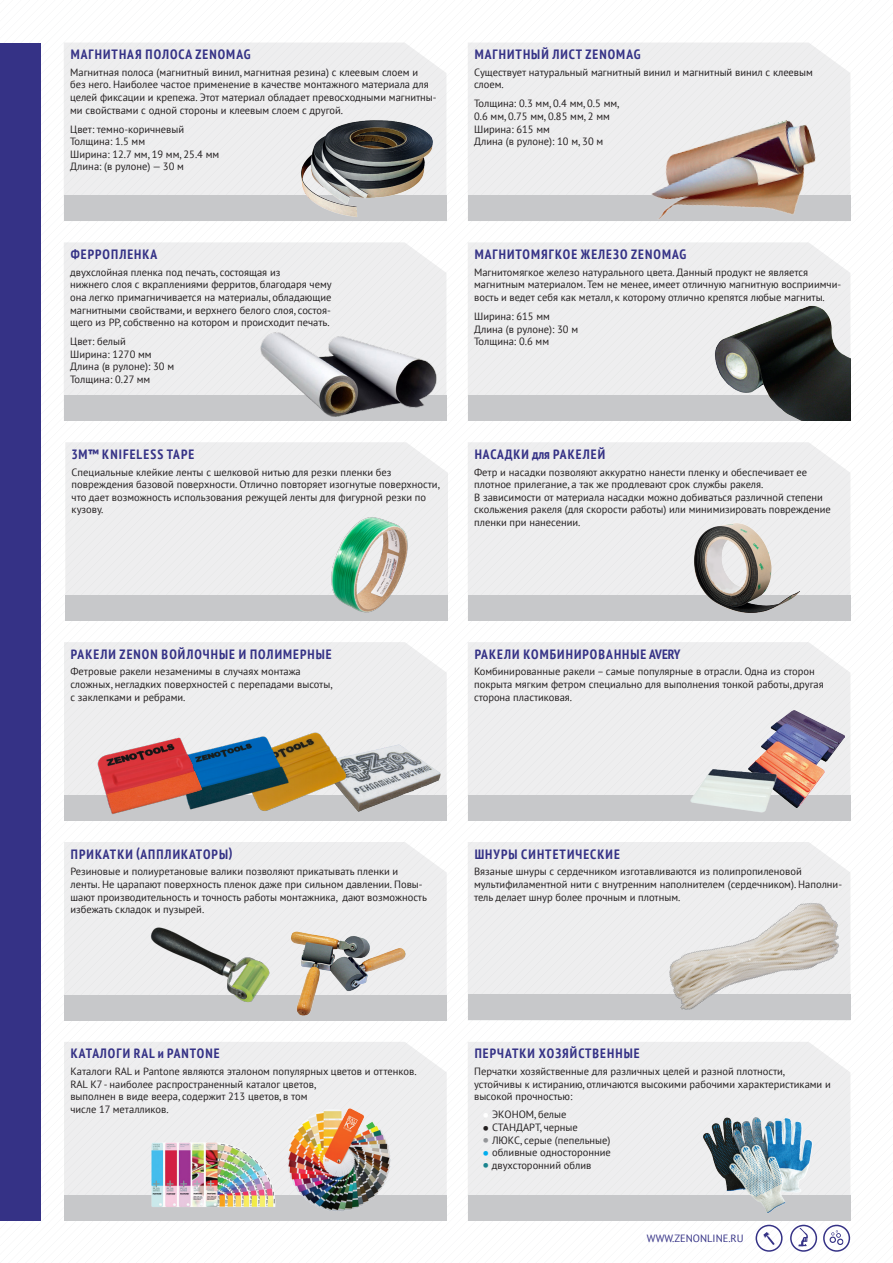
<style>
.page{position:relative;width:893px;height:1263px;background:#fff}
.page>*{position:absolute;margin:0;border:0;box-sizing:border-box;transform-origin:0 0}
.t1{font:700 condensed 13.5px "PT Sans";letter-spacing:.08em;color:#353286}
.t2{font:10.5px/12.6px "PT Sans";color:#231f20}
.t3{font:10.5px "PT Sans";color:#353286}
.s1{font-weight:700;font-size:15px;color:#fff}
.s2{font-weight:700;font-size:15px}
.s3{font-weight:700;font-size:15px;color:#939598}
.s4{font-weight:700;font-size:15px;color:#00aeef}
.s5{font-weight:700;font-size:15px;color:#1a848e}
</style>
<div class="page">
<div style="left:0;top:43px;width:41px;height:1177px;background:#353286"></div>
<svg style="left:763px;top:1232px;width:12px;height:13px"></svg>
<div style="left:756px;top:1225px;width:27px;height:27px;border:2px solid #353286;border-radius:50%"></div>
<svg style="left:798px;top:1228px;width:10px;height:18px"></svg>
<div style="left:790px;top:1225px;width:27px;height:27px;border:2px solid #353286;border-radius:50%"></div>
<svg style="left:829px;top:327px;width:22px;height:925px"></svg>
<div style="left:823px;top:1225px;width:27px;height:27px;border:2px solid #353286;border-radius:50%"></div>
<div style="left:64px;top:43px;width:382px;height:153px;background:#eeeeef"></div>
<div style="left:468px;top:43px;width:382px;height:153px;background:#eeeeef"></div>
<div style="left:64px;top:242px;width:382px;height:153px;background:#eeeeef"></div>
<div style="left:468px;top:242px;width:382px;height:153px;background:#eeeeef"></div>
<div style="left:64px;top:196px;width:382px;height:25px;background:#c7c8ca"></div>
<div style="left:468px;top:196px;width:382px;height:25px;background:#c7c8ca"></div>
<div style="left:64px;top:395px;width:382px;height:26px;background:#c7c8ca"></div>
<div style="left:468px;top:395px;width:382px;height:26px;background:#c7c8ca"></div>
<img style="left:299px;top:119px;width:137px;height:98px">
<img style="left:251px;top:298px;width:195px;height:119px">
<img style="left:639px;top:118px;width:189px;height:101px">
<img style="left:713px;top:303px;width:137px;height:118px">
<div style="left:65px;top:442px;width:383px;height:153px;background:#eeeeef"></div>
<div style="left:468px;top:442px;width:382px;height:153px;background:#eeeeef"></div>
<div style="left:65px;top:595px;width:383px;height:26px;background:#c7c8ca"></div>
<div style="left:468px;top:595px;width:382px;height:26px;background:#c7c8ca"></div>
<img style="left:321px;top:512px;width:91px;height:101px">
<img style="left:694px;top:523px;width:106px;height:89px">
<div style="left:468px;top:642px;width:382px;height:153px;background:#eeeeef"></div>
<div style="left:64px;top:642px;width:383px;height:153px;background:#eeeeef"></div>
<div style="left:64px;top:842px;width:383px;height:153px;background:#eeeeef"></div>
<div style="left:468px;top:795px;width:382px;height:26px;background:#c7c8ca"></div>
<div style="left:64px;top:795px;width:383px;height:26px;background:#c7c8ca"></div>
<div style="left:64px;top:995px;width:383px;height:25px;background:#c7c8ca"></div>
<img style="left:286px;top:931px;width:120px;height:85px">
<img style="left:138px;top:925px;width:137px;height:77px">
<img style="left:749px;top:711px;width:96px;height:97px">
<img style="left:690px;top:765px;width:88px;height:48px">
<img style="left:352px;top:742px;width:90px;height:70px">
<img style="left:292px;top:709px;width:60px;height:95px">
<img style="left:172px;top:709px;width:120px;height:102px">
<img style="left:88px;top:717px;width:120px;height:97px">
<div style="left:468px;top:842px;width:382px;height:178px;background:#eeeeef"></div>
<div style="left:468px;top:994px;width:382px;height:25px;background:#c7c8ca"></div>
<img style="left:640px;top:900px;width:200px;height:110px">
<div style="left:64px;top:1042px;width:383px;height:153px;background:#eeeeef"></div>
<div style="left:468px;top:1042px;width:382px;height:153px;background:#eeeeef"></div>
<div style="left:64px;top:1195px;width:383px;height:25px;background:#c7c8ca"></div>
<div style="left:468px;top:1195px;width:382px;height:25px;background:#c7c8ca"></div>
<img style="left:283px;top:1106px;width:111px;height:105px">
<img style="left:151px;top:1141px;width:127px;height:66px">
<img style="left:697px;top:1108px;width:124px;height:105px">
<p class="t1" style="left:71px;top:45px;width:181px">МАГНИТНАЯ ПОЛОСА ZENOMAG</p>
<p class="t2" style="left:70px;top:66px;width:368px">Магнитная полоса (магнитный винил, магнитная резина) с клеевым слоем и<br>без него. Наиболее частое применение в качестве монтажного материала для целей фиксации и крепежа. Этот материал обладает превосходными магнитны&shy;ми свойствами с одной стороны и клеевым слоем с другой.</p>
<p class="t2" style="left:70px;top:122px;width:151px">Цвет: темно-коричневый<br>Толщина: 1.5 мм<br>Ширина: 12.7 мм, 19 мм, 25.4 мм<br>Длина: (в рулоне) — 30 м</p>
<p class="t1" style="left:71px;top:245px;width:88px">ФЕРРОПЛЕНКА</p>
<p class="t2" style="left:70px;top:265px;width:263px">двухслойная пленка под печать, состоящая из<br>нижнего слоя с вкраплениями ферритов, благодаря чему она легко примагничивается на материалы, обладающие магнитными свойствами, и верхнего белого слоя, состоя&shy;щего из PP, собственно на котором и происходит печать.</p>
<p class="t2" style="left:70px;top:335px;width:106px">Цвет: белый<br>Ширина: 1270 мм<br>Длина (в рулоне): 30 м<br>Толщина: 0.27 мм</p>
<p class="t1" style="left:72px;top:445px;width:124px">3M™ KNIFELESS TAPE</p>
<p class="t2" style="left:72px;top:465px;width:370px">Cпециальные клейкие ленты с шелковой нитью для резки пленки без повреждения базовой поверхности. Отлично повторяет изогнутые поверхности, что дает возможность использования режущей ленты для фигурной резки по кузову.</p>
<p class="t1" style="left:475px;top:45px;width:167px">МАГНИТНЫЙ ЛИСТ ZENOMAG</p>
<p class="t2" style="left:474px;top:66px;width:340px">Существует натуральный магнитный винил и магнитный винил с клеевым слоем.</p>
<p class="t2" style="left:474px;top:97px;width:147px">Толщина: 0.3 мм, 0.4 мм, 0.5 мм,<br>0.6 мм, 0.75 мм, 0.85 мм, 2 мм<br>Ширина: 615 мм<br>Длина (в рулоне): 10 м, 30 м</p>
<p class="t1" style="left:475px;top:245px;width:213px">МАГНИТОМЯГКОЕ ЖЕЛЕЗО ZENOMAG</p>
<p class="t2" style="left:474px;top:265px;width:369px">Магнитомягкое железо натурального цвета. Данный продукт не является магнитным материалом. Тем не менее, имеет отличную магнитную восприимчи&shy;вость и ведет себя как металл, к которому отлично крепятся любые магниты.</p>
<p class="t2" style="left:474px;top:310px;width:106px">Ширина: 615 мм<br>Длина (в рулоне): 30 м<br>Толщина: 0.6 мм</p>
<p class="t1" style="left:475px;top:445px;width:132px">НАСАДКИ для РАКЕЛЕЙ</p>
<p class="t2" style="left:474px;top:465px;width:358px">Фетр и насадки позволяют аккуратно нанести пленку и обеспечивает ее плотное прилегание, а так же продлевают срок службы ракеля.<br>В зависимости от материала насадки можно добиваться различной степени скольжения ракеля (для скорости работы) или минимизировать повреждение пленки при нанесении.</p>
<p class="t1" style="left:71px;top:645px;width:262px">РАКЕЛИ ZENON ВОЙЛОЧНЫЕ И ПОЛИМЕРНЫЕ</p>
<p class="t2" style="left:70px;top:665px;width:263px">Фетровые ракели незаменимы в случаях монтажа сложных, негладких поверхностей с перепадами высоты, с заклепками и ребрами.</p>
<p class="t1" style="left:475px;top:645px;width:207px">РАКЕЛИ КОМБИНИРОВАННЫЕ AVERY</p>
<p class="t2" style="left:474px;top:665px;width:351px">Комбинированные ракели – самые популярные в отрасли. Одна из сторон покрыта мягким фетром специально для выполнения тонкой работы, другая сторона пластиковая.</p>
<p class="t1" style="left:71px;top:845px;width:163px">ПРИКАТКИ (АППЛИКАТОРЫ)</p>
<p class="t2" style="left:70px;top:865px;width:358px">Резиновые и полиуретановые валики позволяют прикатывать пленки и ленты. Не царапают поверхность пленок даже при сильном давлении. Повы&shy;шают производительность и точность работы монтажника, дают возможность избежать складок и пузырей.</p>
<p class="t1" style="left:475px;top:845px;width:147px">ШНУРЫ СИНТЕТИЧЕСКИЕ</p>
<p class="t2" style="left:474px;top:865px;width:369px">Вязаные шнуры с сердечником изготавливаются из полипропиленовой мультифиламентной нити с внутренним наполнителем (сердечником). Наполни&shy;тель делает шнур более прочным и плотным.</p>
<p class="t1" style="left:71px;top:1045px;width:150px">КАТАЛОГИ RAL и PANTONE</p>
<p class="t2" style="left:70px;top:1065px;width:348px">Каталоги RAL и Pantone являются эталоном популярных цветов и оттенков.<br>RAL K7 - наиболее распространенный каталог цветов,<br>выполнен в виде веера, содержит 213 цветов, в том<br>числе 17 металликов.</p>
<p class="t1" style="left:475px;top:1045px;width:166px">ПЕРЧАТКИ ХОЗЯЙСТВЕННЫЕ</p>
<p class="t2" style="left:474px;top:1065px;width:358px">Перчатки хозяйственные для различных целей и разной плотности, устойчивы к истиранию, отличаются высокими рабочими характеристиками и высокой прочностью:</p>
<p class="t2" style="left:483px;top:1108px;width:85px"><span class="s1">•</span> ЭКОНОМ, белые</p>
<p class="t2" style="left:483px;top:1121px;width:97px"><span class="s2">•</span> СТАНДАРТ, черные</p>
<p class="t2" style="left:483px;top:1133px;width:129px"><span class="s3">•</span> ЛЮКС, серые (пепельные)</p>
<p class="t2" style="left:483px;top:1146px;width:130px"><span class="s4">•</span> обливные односторонние</p>
<p class="t2" style="left:483px;top:1158px;width:110px"><span class="s5">•</span> двухсторонний облив</p>
<p class="t3" style="left:647px;top:1231px;width:98px">WWW.ZENONLINE.RU</p>
</div>
